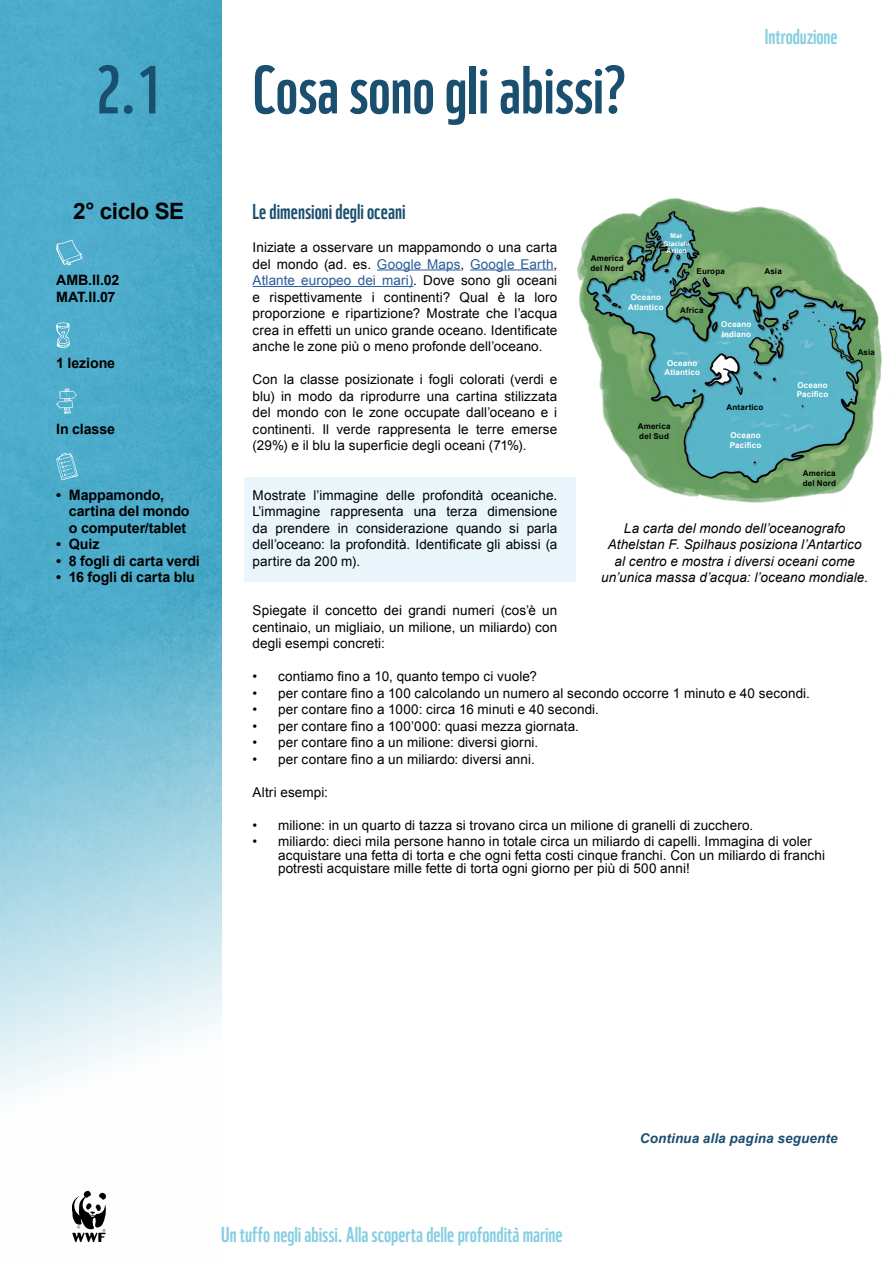
<style>
.page{position:relative;width:893px;height:1263px;background:#fff}
.page>*{position:absolute;margin:0;border:0;box-sizing:border-box;transform-origin:0 0}
.t1{font:66px "WWF";color:#1a4f6f}
.t2{font:700 22.5px "Arial";letter-spacing:-.02em;color:#000}
.t3{font:21px "WWF";color:#86cee2}
.t4{font:21px "WWF";color:#1a4f6f}
.t5{font:700 14.25px/16.5px "Arial";letter-spacing:-.01em;color:#000}
.t6{font:13.5px/16.5px "Arial";letter-spacing:.005em;color:#000;text-align:justify}
.t7{font:italic 13.5px/16.5px "Arial";letter-spacing:.005em;color:#000;text-align:center}
.t8{font:italic 700 13.5px "Arial";letter-spacing:.01em;color:#1a4f6f}
.t9{font:700 8.1px/9.6px "Arial";letter-spacing:.015em;color:#fff}
.t10{font:700 8.1px/9.6px "Arial";letter-spacing:.02em;color:#000}
.t11{font:700 6.6px/7.8px "Arial";letter-spacing:.02em;color:#fff;text-align:center}
.s1{color:#275b9b}
</style>
<div class="page">
<img style="left:0;top:0;width:221px;height:1095px">
<svg style="left:72px;top:1190px;width:34px;height:52px"></svg>
<svg style="left:56px;top:240px;width:26px;height:26px"></svg>
<svg style="left:56px;top:322px;width:14px;height:26px"></svg>
<svg style="left:56px;top:388px;width:21px;height:26px"></svg>
<svg style="left:56px;top:453px;width:22px;height:27px"></svg>
<hr style="left:377px;top:269px;width:84px;height:1px;background:#275b9b">
<hr style="left:470px;top:269px;width:83px;height:1px;background:#275b9b">
<hr style="left:253px;top:286px;width:160px;height:1px;background:#275b9b">
<div style="left:244px;top:477px;width:602px;height:104px;background:#eaf6fb"></div>
<div style="left:576px;top:474px;width:317px;height:132px;background:#fff"></div>
<img style="left:577px;top:198px;width:305px;height:305px">
<h1 class="t1" style="left:96px;top:38px;width:66px">2.1</h1>
<h1 class="t1" style="left:253px;top:38px;width:375px">Cosa sono gli abissi?</h1>
<h3 class="t3" style="left:765px;top:20px;width:74px">Introduzione</h3>
<h2 class="t2" style="left:73px;top:196px;width:112px">2° ciclo SE</h2>
<p class="t5" style="left:56px;top:272px;width:65px">AMB.II.02<br>MAT.II.07</p>
<p class="t5" style="left:56px;top:355px;width:61px">1 lezione</p>
<p class="t5" style="left:56px;top:421px;width:60px">In classe</p>
<p class="t5" style="left:69px;top:487px;width:122px;text-indent:-13px">• Mappamondo, cartina del mondo o computer/tablet</p>
<p class="t5" style="left:56px;top:536px;width:45px">• Quiz</p>
<p class="t5" style="left:56px;top:553px;width:145px">• 8 fogli di carta verdi</p>
<p class="t5" style="left:56px;top:569px;width:140px">• 16 fogli di carta blu</p>
<h3 class="t4" style="left:253px;top:195px;width:154px">Le dimensioni degli oceani</h3>
<p class="t6" style="left:253px;top:239px;width:306px">Iniziate a osservare un mappamondo o una carta del mondo (ad. es. <span class="s1">Google Maps</span>, <span class="s1">Google Earth</span>, <span class="s1">Atlante europeo dei mari)</span>. Dove sono gli oceani e rispettivamente i continenti? Qual è la loro proporzione e ripartizione? Mostrate che l’acqua crea in effetti un unico grande oceano. Identificate anche le zone più o meno profonde dell’oceano.</p>
<p class="t6" style="left:253px;top:371px;width:306px">Con la classe posizionate i fogli colorati (verdi e blu) in modo da riprodurre una cartina stilizzata del mondo con le zone occupate dall’oceano e i continenti. Il verde rappresenta le terre emerse (29%) e il blu la superficie degli oceani (71%).</p>
<p class="t6" style="left:253px;top:487px;width:306px">Mostrate l’immagine delle profondità oceaniche.<br>L’immagine rappresenta una terza dimensione da prendere in considerazione quando si parla dell’oceano: la profondità. Identificate gli abissi (a partire da 200 m).</p>
<p class="t6" style="left:253px;top:602px;width:306px">Spiegate il concetto dei grandi numeri (cos’è un centinaio, un migliaio, un milione, un miliardo) con degli esempi concreti:</p>
<p class="t6" style="left:253px;top:668px;width:286px">• contiamo fino a 10, quanto tempo ci vuole?</p>
<p class="t6" style="left:253px;top:685px;width:559px">• per contare fino a 100 calcolando un numero al secondo occorre 1 minuto e 40 secondi.</p>
<p class="t6" style="left:253px;top:701px;width:348px">• per contare fino a 1000: circa 16 minuti e 40 secondi.</p>
<p class="t6" style="left:253px;top:718px;width:328px">• per contare fino a 100’000: quasi mezza giornata.</p>
<p class="t6" style="left:253px;top:734px;width:287px">• per contare fino a un milione: diversi giorni.</p>
<p class="t6" style="left:253px;top:751px;width:284px">• per contare fino a un miliardo: diversi anni.</p>
<p class="t6" style="left:253px;top:784px;width:77px">Altri esempi:</p>
<p class="t6" style="left:253px;top:817px;width:502px">• milione: in un quarto di tazza si trovano circa un milione di granelli di zucchero.</p>
<p class="t6" style="left:278px;top:835px;width:548px;line-height:13.5px;text-align:left;text-indent:-26px">• miliardo: dieci mila persone hanno in totale circa un miliardo di capelli. Immagina di voler acquistare una fetta di torta e che ogni fetta costi cinque franchi. Con un miliardo di franchi potresti acquistare mille fette di torta ogni giorno per più di 500 anni!</p>
<p class="t11" style="left:664px;top:232px;width:27px">Mar<br>Glaciale<br>Artico</p>
<p class="t10" style="left:590px;top:253px;width:35px">America del Nord</p>
<p class="t10" style="left:697px;top:267px;width:30px">Europa</p>
<p class="t10" style="left:764px;top:267px;width:19px">Asia</p>
<p class="t9" style="left:628px;top:293px;width:37px;text-align:center">Oceano<br>Atlantico</p>
<p class="t10" style="left:680px;top:306px;width:25px">Africa</p>
<p class="t9" style="left:721px;top:320px;width:32px">Oceano<br>Indiano</p>
<p class="t10" style="left:858px;top:347px;width:19px">Asia</p>
<p class="t9" style="left:664px;top:358px;width:37px;text-align:center">Oceano<br>Atlantico</p>
<p class="t9" style="left:797px;top:380px;width:33px">Oceano<br>Pacifico</p>
<p class="t10" style="left:727px;top:402px;width:38px">Antartico</p>
<p class="t10" style="left:638px;top:422px;width:34px">America del Sud</p>
<p class="t9" style="left:730px;top:431px;width:33px">Oceano<br>Pacifico</p>
<p class="t10" style="left:803px;top:469px;width:35px">America del Nord</p>
<p class="t7" style="left:601px;top:520px;width:268px">La carta del mondo dell’oceanografo Athelstan F. Spilhaus posiziona l’Antartico al centro e mostra i diversi oceani come un’unica massa d’acqua: l’oceano mondiale.</p>
<h3 class="t3" style="left:221px;top:1218px;width:343px">Un tuffo negli abissi. Alla scoperta delle profondità marine</h3>
<p class="t8" style="left:640px;top:1130px;width:199px">Continua alla pagina seguente</p>
</div>
